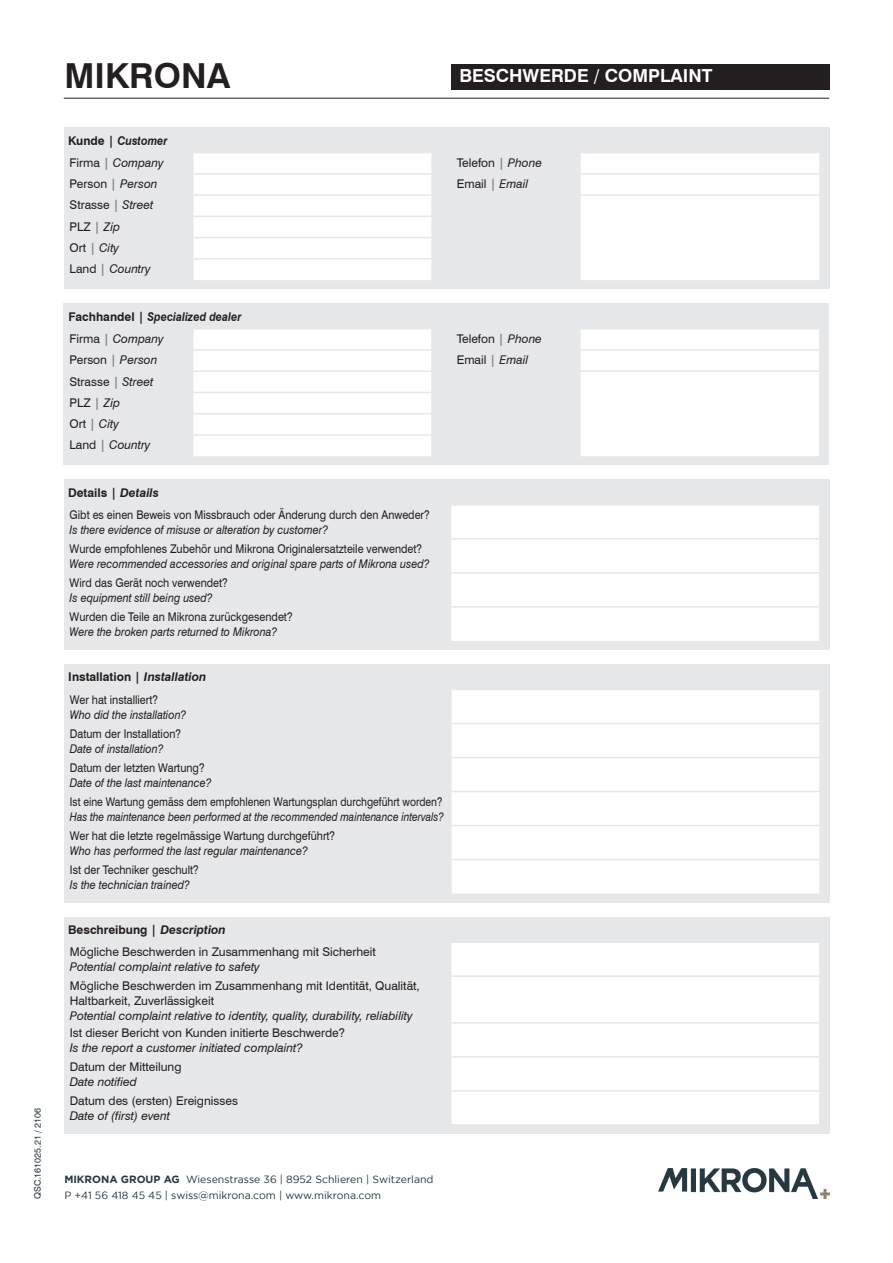
<style>
.page{position:relative;width:893px;height:1263px;background:#fff}
.page>*{position:absolute;margin:0;border:0;box-sizing:border-box;transform-origin:0 0}
.Titel{font:700 34.5px "Swiss 721 BT";color:#231f20}
.Produktetitel{font:700 18px "Swiss 721 BT";color:#fff}
.Kopfzeile{font:12px/15px "Swiss 721 BT";color:#231f20}
.Kopfzeile-2{font:12px "Swiss 721 BT";color:#231f20;scale:.9 1}
.Kopfzeile-3{font:italic 12px "Swiss 721 BT";color:#231f20;scale:.9 1}
.Kopfzeile-4{font:italic 12px "Swiss 721 BT";color:#231f20}
.Kopfzeile-5{font:italic 12px "Swiss 721 BT";color:#231f20;scale:.85 1}
.Kopfzeile-6{font:12px "Swiss 721 BT";color:#231f20;scale:.86 1}
.Kopfzeile-7{font:700 12px "Swiss 721 BT";color:#231f20}
.Kopfzeile-8{font:italic 700 12px "Swiss 721 BT";color:#231f20;scale:.9 1}
.Untertitel{font:10.5px "Gotham";color:#27373f}
.Text{font:9px "Swiss 721 BT";color:#27373f}
.s1{font-style:normal}
.s2{font-weight:700;font-style:normal;color:#808285}
.s3{font-weight:700;color:#808285}
.s4{font-style:italic}
.s5{font-weight:700}
</style>
<div class="page">
<div style="left:451px;top:64px;width:378px;height:25px;background:#231f20"></div>
<hr style="left:64px;top:98px;width:765px;height:1px;background:#231f20">
<div style="left:64px;top:128px;width:765px;height:161px;background:#e6e7e9"></div>
<div style="left:194px;top:153px;width:237px;height:127px;background:#fff"></div>
<hr style="left:193px;top:194px;width:240px;height:2px;background:#e6e7e9">
<hr style="left:193px;top:216px;width:240px;height:1px;background:#e6e7e9">
<hr style="left:193px;top:237px;width:240px;height:1px;background:#e6e7e9">
<hr style="left:193px;top:258px;width:240px;height:2px;background:#e6e7e9">
<div style="left:581px;top:153px;width:238px;height:127px;background:#fff"></div>
<hr style="left:580px;top:194px;width:241px;height:2px;background:#e6e7e9">
<div style="left:64px;top:480px;width:766px;height:170px;background:#e6e7e9"></div>
<div style="left:451px;top:506px;width:368px;height:135px;background:#fff"></div>
<hr style="left:451px;top:538px;width:369px;height:2px;background:#e6e7e9">
<hr style="left:451px;top:572px;width:369px;height:2px;background:#e6e7e9">
<hr style="left:451px;top:606px;width:369px;height:2px;background:#e6e7e9">
<div style="left:64px;top:664px;width:766px;height:238px;background:#e6e7e9"></div>
<div style="left:452px;top:690px;width:367px;height:203px;background:#fff"></div>
<hr style="left:451px;top:723px;width:370px;height:1px;background:#e6e7e9">
<hr style="left:451px;top:757px;width:370px;height:1px;background:#e6e7e9">
<hr style="left:451px;top:791px;width:370px;height:1px;background:#e6e7e9">
<hr style="left:451px;top:825px;width:370px;height:1px;background:#e6e7e9">
<hr style="left:451px;top:859px;width:370px;height:1px;background:#e6e7e9">
<div style="left:64px;top:917px;width:766px;height:217px;background:#e6e7e9"></div>
<div style="left:451px;top:943px;width:368px;height:181px;background:#fff"></div>
<hr style="left:451px;top:975px;width:370px;height:2px;background:#e6e7e9">
<hr style="left:451px;top:1022px;width:370px;height:2px;background:#e6e7e9">
<hr style="left:451px;top:1056px;width:370px;height:2px;background:#e6e7e9">
<hr style="left:451px;top:1090px;width:370px;height:2px;background:#e6e7e9">
<div style="left:64px;top:304px;width:765px;height:161px;background:#e6e7e9"></div>
<svg style="left:193px;top:329px;width:238px;height:127px;background:#fdfdfd"></svg>
<div style="left:581px;top:329px;width:238px;height:127px;background:#fff"></div>
<hr style="left:580px;top:370px;width:241px;height:2px;background:#e6e7e9">
<img style="left:658px;top:1168px;width:171px;height:30px">
<p class="Text" style="left:32px;top:1199px;width:93px;rotate:-90deg">QSC.161025.21 / 2106</p>
<p class="Titel" style="left:64px;top:54px;width:168px">MIKRONA</p>
<p class="Produktetitel" style="left:459px;top:65px;width:255px">BESCHWERDE / COMPLAINT</p>
<p class="Kopfzeile-8" style="left:68px;top:133px;width:112px"><span class="s1">Kunde |</span> Customer</p>
<p class="Kopfzeile-4" style="left:70px;top:155px;width:96px"><span class="s1">Firma</span> <span class="s2">|</span> Company</p>
<p class="Kopfzeile" style="left:70px;top:176px;width:89px">Person <span class="s3">|</span> <span class="s4">Person</span></p>
<p class="Kopfzeile" style="left:70px;top:198px;width:85px">Strasse <span class="s3">|</span> <span class="s4">Street</span></p>
<p class="Kopfzeile" style="left:70px;top:219px;width:52px">PLZ <span class="s3">|</span> <span class="s4">Zip</span></p>
<p class="Kopfzeile-4" style="left:70px;top:240px;width:51px"><span class="s1">Ort</span> <span class="s2">|</span> City</p>
<p class="Kopfzeile-4" style="left:70px;top:262px;width:82px"><span class="s1">Land</span> <span class="s2">|</span> Country</p>
<p class="Kopfzeile-8" style="left:69px;top:309px;width:194px"><span class="s1">Fachhandel |</span> Specialized dealer</p>
<p class="Kopfzeile-4" style="left:70px;top:331px;width:96px"><span class="s1">Firma</span> <span class="s2">|</span> Company</p>
<p class="Kopfzeile" style="left:70px;top:352px;width:89px">Person <span class="s3">|</span> <span class="s4">Person</span></p>
<p class="Kopfzeile" style="left:70px;top:374px;width:85px">Strasse <span class="s3">|</span> <span class="s4">Street</span></p>
<p class="Kopfzeile" style="left:70px;top:395px;width:52px">PLZ <span class="s3">|</span> <span class="s4">Zip</span></p>
<p class="Kopfzeile-4" style="left:70px;top:416px;width:51px"><span class="s1">Ort</span> <span class="s2">|</span> City</p>
<p class="Kopfzeile-4" style="left:70px;top:438px;width:82px"><span class="s1">Land</span> <span class="s2">|</span> Country</p>
<p class="Kopfzeile" style="left:457px;top:155px;width:87px">Telefon <span class="s3">|</span> <span class="s4">Phone</span></p>
<p class="Kopfzeile" style="left:457px;top:176px;width:73px">Email <span class="s3">|</span> <span class="s4">Email</span></p>
<p class="Kopfzeile" style="left:457px;top:331px;width:87px">Telefon <span class="s3">|</span> <span class="s4">Phone</span></p>
<p class="Kopfzeile" style="left:457px;top:352px;width:73px">Email <span class="s3">|</span> <span class="s4">Email</span></p>
<p class="Kopfzeile-7" style="left:68px;top:485px;width:92px">Details | <span class="s4">Details</span></p>
<p class="Kopfzeile-2" style="left:70px;top:508px;width:402px">Gibt es einen Beweis von Missbrauch oder Änderung durch den Anweder?</p>
<p class="Kopfzeile-3" style="left:70px;top:523px;width:289px">Is there evidence of misuse or alteration by customer?</p>
<p class="Kopfzeile-2" style="left:70px;top:542px;width:393px">Wurde empfohlenes Zubehör und Mikrona Originalersatzteile verwendet?</p>
<p class="Kopfzeile-3" style="left:70px;top:557px;width:401px">Were recommended accessories and original spare parts of Mikrona used?</p>
<p class="Kopfzeile-2" style="left:70px;top:576px;width:177px">Wird das Gerät noch verwendet?</p>
<p class="Kopfzeile-3" style="left:70px;top:591px;width:160px">Is equipment still being used?</p>
<p class="Kopfzeile-2" style="left:70px;top:610px;width:249px">Wurden die Teile an Mikrona zurückgesendet?</p>
<p class="Kopfzeile-3" style="left:70px;top:625px;width:232px">Were the broken parts returned to Mikrona?</p>
<p class="Kopfzeile-7" style="left:68px;top:670px;width:140px">Installation | <span class="s4">Installation</span></p>
<p class="Kopfzeile-2" style="left:70px;top:692px;width:100px">Wer hat installiert?</p>
<p class="Kopfzeile-3" style="left:70px;top:707px;width:131px">Who did the installation?</p>
<p class="Kopfzeile-2" style="left:70px;top:726px;width:125px">Datum der Installation?</p>
<p class="Kopfzeile-3" style="left:70px;top:741px;width:105px">Date of installation?</p>
<p class="Kopfzeile-2" style="left:70px;top:760px;width:151px">Datum der letzten Wartung?</p>
<p class="Kopfzeile-3" style="left:70px;top:775px;width:159px">Date of the last maintenance?</p>
<p class="Kopfzeile-6" style="left:70px;top:794px;width:435px">Ist eine Wartung gemäss dem empfohlenen Wartungsplan durchgeführt worden?</p>
<p class="Kopfzeile-5" style="left:70px;top:809px;width:441px">Has the maintenance been performed at the recommended maintenance intervals?</p>
<p class="Kopfzeile-2" style="left:70px;top:828px;width:296px">Wer hat die letzte regelmässige Wartung durchgeführt?</p>
<p class="Kopfzeile-3" style="left:70px;top:843px;width:266px">Who has performed the last regular maintenance?</p>
<p class="Kopfzeile-2" style="left:70px;top:862px;width:145px">Ist der Techniker geschult?</p>
<p class="Kopfzeile-3" style="left:70px;top:877px;width:135px">Is the technician trained?</p>
<p class="Kopfzeile-7" style="left:68px;top:922px;width:159px">Beschreibung | <span class="s4">Description</span></p>
<p class="Kopfzeile" style="left:70px;top:944px;width:308px">Mögliche Beschwerden in Zusammenhang mit Sicherheit</p>
<p class="Kopfzeile-4" style="left:70px;top:960px;width:191px">Potential complaint relative to safety</p>
<p class="Kopfzeile" style="left:70px;top:979px;width:352px">Mögliche Beschwerden im Zusammenhang mit Identität, Qualität,<br>Haltbarkeit, Zuverlässigkeit</p>
<p class="Kopfzeile-4" style="left:70px;top:1009px;width:344px">Potential complaint relative to identity, quality, durability, reliability</p>
<p class="Kopfzeile" style="left:70px;top:1025px;width:277px">Ist dieser Bericht von Kunden initierte Beschwerde?</p>
<p class="Kopfzeile-4" style="left:70px;top:1041px;width:234px">Is the report a customer initiated complaint?</p>
<p class="Kopfzeile" style="left:70px;top:1059px;width:113px">Datum der Mitteilung</p>
<p class="Kopfzeile-4" style="left:70px;top:1075px;width:69px">Date notified</p>
<p class="Kopfzeile" style="left:70px;top:1093px;width:170px">Datum des (ersten) Ereignisses</p>
<p class="Kopfzeile-4" style="left:70px;top:1109px;width:102px">Date of (first) event</p>
<p class="Untertitel" style="left:64px;top:1173px;width:371px"><span class="s5">MIKRONA GROUP AG</span> Wiesenstrasse 36 | 8952 Schlieren | Switzerland</p>
<p class="Untertitel" style="left:64px;top:1190px;width:318px">P +41 56 418 45 45 | swiss@mikrona.com | www.mikrona.com</p>
</div>
